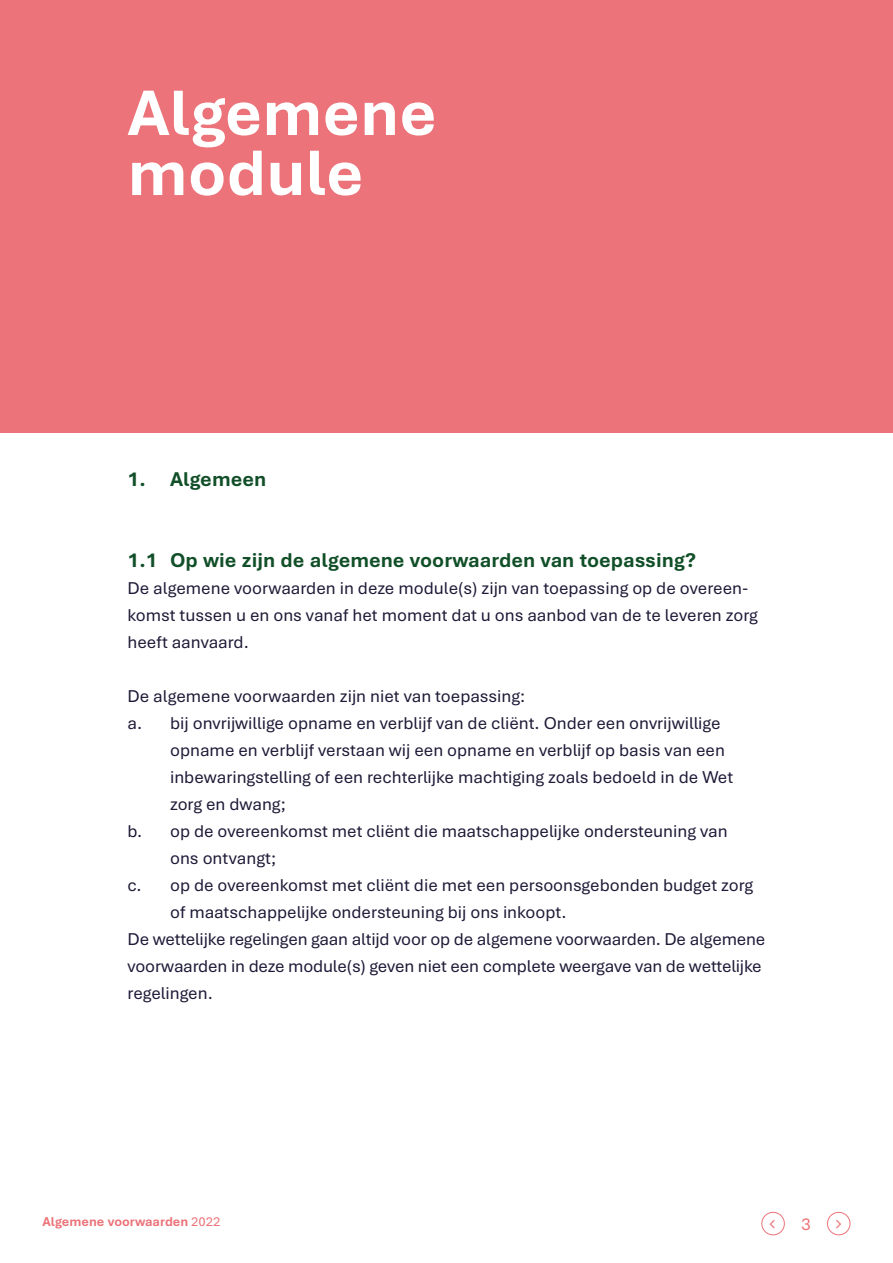
<style>
.page{position:relative;width:893px;height:1263px;background:#fff}
.page>*{position:absolute;margin:0;border:0;box-sizing:border-box;transform-origin:0 0}
.t1{font:700 67.5px/60px "Bierstadt";color:#fff}
.t2{font:700 21px "Bierstadt";color:#114f28}
.t3{font:18px/27px "Bierstadt";color:#1e1a37}
.t4{font:18px "Bierstadt";color:#eb7379}
.t5{font:700 13.5px "Bierstadt";color:#eb7379}
.s1{font-weight:400}
</style>
<div class="page">
<div style="left:0;top:0;width:893px;height:432px;background:#eb7379"></div>
<div style="left:827px;top:1212px;width:23px;height:23px;border:1px solid #eb7379;border-radius:50%"></div>
<div style="left:761px;top:1212px;width:24px;height:23px;border:1px solid #eb7379;border-radius:50%"></div>
<h1 class="t1" style="left:128px;top:89px;width:311px">Algemene module</h1>
<p class="t2" style="left:128px;top:472px;width:140px">1. Algemeen</p>
<p class="t2" style="left:128px;top:553px;width:570px">1.1 Op wie zijn de algemene voorwaarden van toepassing?</p>
<p class="t3" style="left:128px;top:576px;width:632px">De algemene voorwaarden in deze module(s) zijn van toepassing op de overeen&shy;komst tussen u en ons vanaf het moment dat u ons aanbod van de te leveren zorg heeft aanvaard.</p>
<p class="t3" style="left:128px;top:684px;width:399px">De algemene voorwaarden zijn niet van toepassing:</p>
<p class="t3" style="left:128px;top:711px;width:595px">a. bij onvrijwillige opname en verblijf van de cliënt. Onder een onvrijwillige</p>
<p class="t3" style="left:170px;top:738px;width:556px">opname en verblijf verstaan wij een opname en verblijf op basis van een</p>
<p class="t3" style="left:170px;top:765px;width:565px">inbewaringstelling of een rechterlijke machtiging zoals bedoeld in de Wet</p>
<p class="t3" style="left:170px;top:792px;width:117px">zorg en dwang;</p>
<p class="t3" style="left:128px;top:819px;width:602px">b. op de overeenkomst met cliënt die maatschappelijke ondersteuning van</p>
<p class="t3" style="left:170px;top:846px;width:108px">ons ontvangt;</p>
<p class="t3" style="left:128px;top:873px;width:627px">c. op de overeenkomst met cliënt die met een persoonsgebonden budget zorg</p>
<p class="t3" style="left:170px;top:900px;width:398px">of maatschappelijke ondersteuning bij ons inkoopt.</p>
<p class="t3" style="left:128px;top:927px;width:639px">De wettelijke regelingen gaan altijd voor op de algemene voorwaarden. De algemene</p>
<p class="t3" style="left:128px;top:954px;width:636px">voorwaarden in deze module(s) geven niet een complete weergave van de wettelijke</p>
<p class="t3" style="left:128px;top:981px;width:87px">regelingen.</p>
<p class="t5" style="left:43px;top:1217px;width:180px">Algemene voorwaarden <span class="s1">2022</span></p>
<p class="t4" style="left:801px;top:1218px;width:11px">3</p>
</div>
